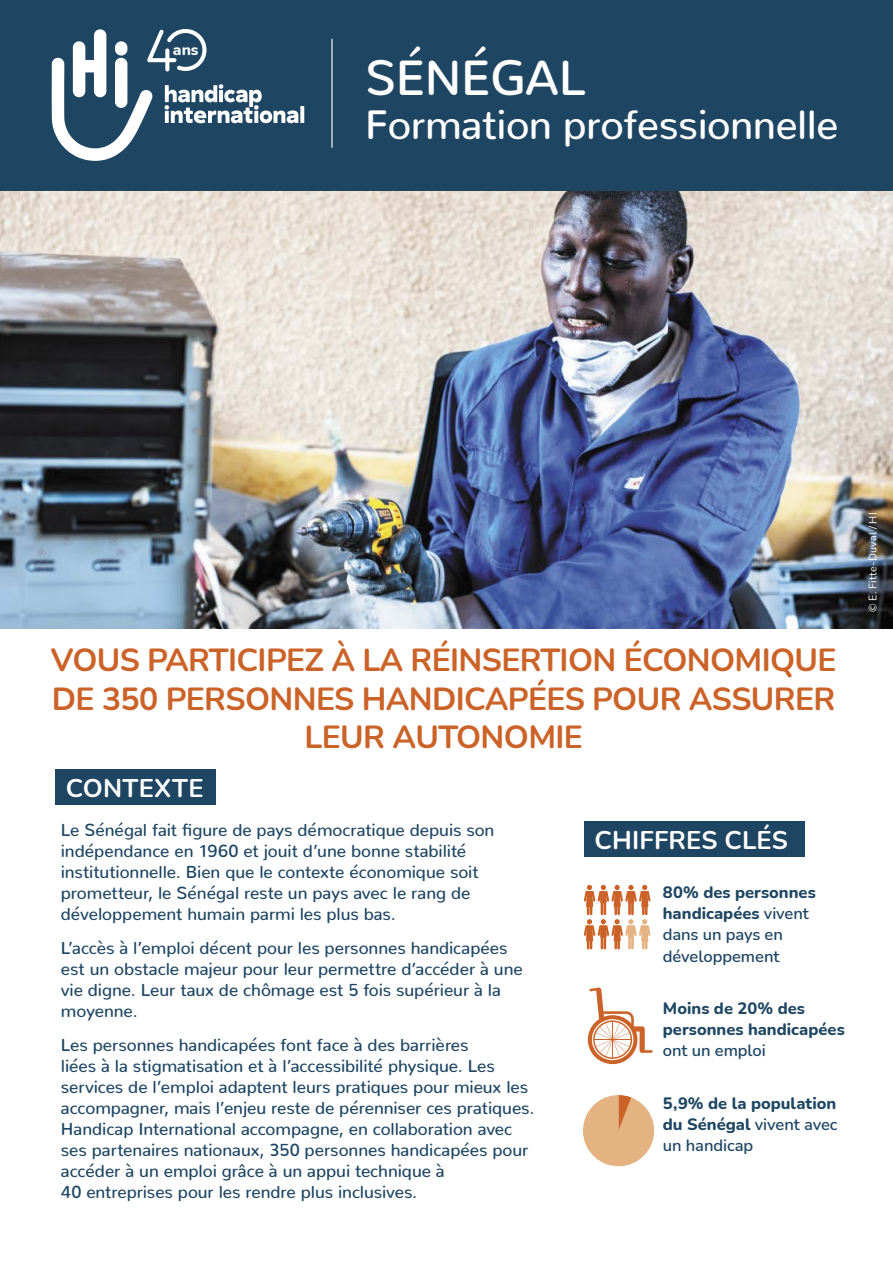
<style>
.page{position:relative;width:893px;height:1263px;background:#fff}
.page>*{position:absolute;margin:0;border:0;box-sizing:border-box;transform-origin:0 0}
.t1{font:500 49.05px "Nunito";letter-spacing:-.01em;color:#fff}
.t2{font:500 40.65px "Nunito";letter-spacing:-.01em;color:#fff}
.t3{font:700 31.95px/38.4px "Nunito";letter-spacing:-.02em;color:#cb6227;text-align:center}
.t4{font:700 25.5px "Nunito";letter-spacing:.005em;color:#fff}
.t5{font:500 17.25px/21px "Nunito";letter-spacing:-.005em;color:#1e4662}
.t6{font:800 16.5px/21.3px "Nunito";color:#1e4662}
.t7{font:600 16.5px/21.3px "Nunito";letter-spacing:-.005em;color:#1e4662}
.t8{font:800 15.6px "Nunito";color:#fff}
.t9{font:10.65px "Nunito";letter-spacing:.025em;color:#fff}
.s1{font-weight:800}
.s2{font-weight:600}
</style>
<div class="page">
<img style="left:0;top:190px;width:893px;height:438px">
<div style="left:56px;top:769px;width:160px;height:35px;background:#1e4662"></div>
<div style="left:0;top:0;width:893px;height:190px;background:#1e4662"></div>
<hr style="left:331px;top:39px;width:2px;height:109px;background:#fff">
<svg style="left:52px;top:29px;width:252px;height:132px"></svg>
<div style="left:584px;top:822px;width:221px;height:35px;background:#1e4662"></div>
<svg style="left:584px;top:884px;width:67px;height:65px"></svg>
<svg style="left:583px;top:1095px;width:72px;height:72px"></svg>
<svg style="left:588px;top:987px;width:63px;height:77px"></svg>
<p class="t8" style="left:173px;top:38px;width:27px">ans</p>
<h1 class="t1" style="left:365px;top:35px;width:222px">SÉNÉGAL</h1>
<h2 class="t2" style="left:365px;top:89px;width:475px">Formation professionnelle</h2>
<h3 class="t3" style="left:51px;top:640px;width:787px">VOUS PARTICIPEZ À LA RÉINSERTION ÉCONOMIQUE<br>DE 350 PERSONNES HANDICAPÉES POUR ASSURER<br>LEUR AUTONOMIE</h3>
<h3 class="t4" style="left:66px;top:770px;width:139px">CONTEXTE</h3>
<p class="t5" style="left:61px;top:818px;width:435px">Le Sénégal fait figure de pays démocratique depuis son indépendance en 1960 et jouit d’une bonne stabilité institutionnelle. Bien que le contexte économique soit prometteur, le Sénégal reste un pays avec le rang de développement humain parmi les plus bas.</p>
<p class="t5" style="left:61px;top:935px;width:463px">L’accès à l’emploi décent pour les personnes handicapées est un obstacle majeur pour leur permettre d’accéder à une vie digne. Leur taux de chômage est 5 fois supérieur à la moyenne.</p>
<p class="t5" style="left:61px;top:1032px;width:475px">Les personnes handicapées font face à des barrières<br>liées à la stigmatisation et à l’accessibilité physique. Les services de l’emploi adaptent leurs pratiques pour mieux les accompagner, mais l’enjeu reste de pérenniser ces pratiques.<br>Handicap International accompagne, en collaboration avec ses partenaires nationaux, 350 personnes handicapées pour accéder à un emploi grâce à un appui technique à<br>40 entreprises pour les rendre plus inclusives.</p>
<h3 class="t4" style="left:595px;top:822px;width:195px">CHIFFRES CLÉS</h3>
<p class="t7" style="left:663px;top:881px;width:154px"><span class="s1">80% des personnes handicapées</span> vivent dans un pays en développement</p>
<p class="t6" style="left:663px;top:997px;width:183px">Moins de 20% des personnes handicapées</p>
<p class="t7" style="left:663px;top:1039px;width:104px">ont un emploi</p>
<p class="t6" style="left:663px;top:1091px;width:176px;text-align:justify">5,9% de la population du Sénégal <span class="s2">vivent avec un handicap</span></p>
<p class="t9" style="left:865px;top:612px;width:102px;rotate:-90deg">© E. Fitte-Duval / HI</p>
</div>
